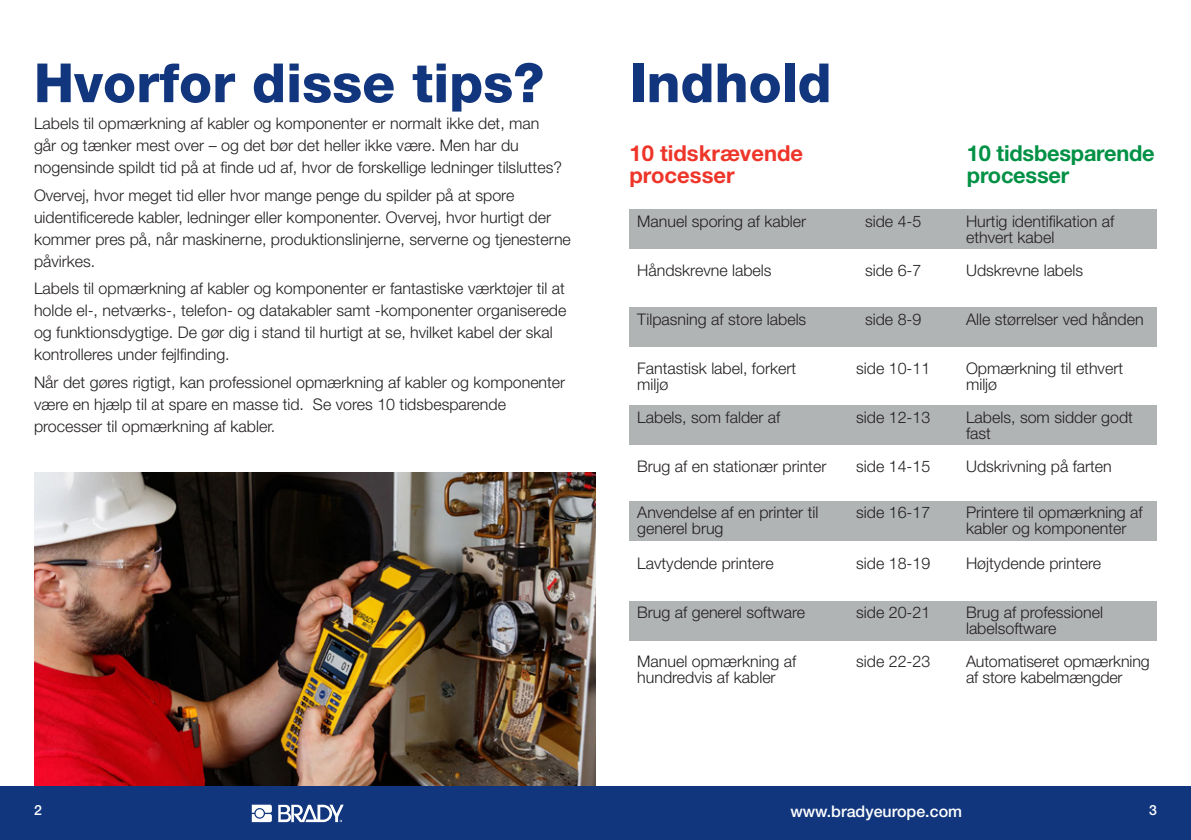
<style>
.page{position:relative;width:1191px;height:840px;background:#fff}
.page>*{position:absolute;margin:0;border:0;box-sizing:border-box;transform-origin:0 0}
.t1{font:800 54px "Helvetica Neue LT Pro";color:#11367e}
.t2{font:700 22px/22px "Helvetica Neue LT Pro";letter-spacing:-.01em;color:#009145}
.t3{font:700 22px/22px "Helvetica Neue LT Pro";color:#ee3529}
.t4{font:300 16px/22px "Helvetica Neue LT Pro";color:#231f20}
.t5{font:500 16px "Helvetica Neue LT Pro";color:#fff}
.t6{font:500 14px "Helvetica Neue LT Pro";color:#fff}
</style>
<div class="page">
<img style="left:34px;top:472px;width:561px;height:313px">
<div style="left:0;top:785px;width:1191px;height:54px;background:#11367e"></div>
<svg style="left:252px;top:804px;width:20px;height:17px"></svg>
<svg style="left:278px;top:804px;width:66px;height:17px"></svg>
<div style="left:629px;top:209px;width:528px;height:40px;background:#b1b4b5"></div>
<div style="left:629px;top:307px;width:528px;height:40px;background:#b1b4b5"></div>
<div style="left:629px;top:405px;width:528px;height:39px;background:#b1b4b5"></div>
<div style="left:629px;top:500px;width:528px;height:40px;background:#b1b4b5"></div>
<div style="left:629px;top:600px;width:528px;height:40px;background:#b1b4b5"></div>
<h1 class="t1" style="left:34px;top:51px;width:512px">Hvorfor disse tips?</h1>
<h1 class="t1" style="left:629px;top:51px;width:204px">Indhold</h1>
<p class="t4" style="left:34px;top:112px;width:529px">Labels til opmærkning af kabler og komponenter er normalt ikke det, man går og tænker mest over – og det bør det heller ikke være. Men har du nogensinde spildt tid på at finde ud af, hvor de forskellige ledninger tilsluttes?</p>
<p class="t4" style="left:34px;top:183px;width:538px">Overvej, hvor meget tid eller hvor mange penge du spilder på at spore uidentificerede kabler, ledninger eller komponenter. Overvej, hvor hurtigt der kommer pres på, når maskinerne, produktionslinjerne, serverne og tjenesterne påvirkes.</p>
<p class="t4" style="left:34px;top:277px;width:534px">Labels til opmærkning af kabler og komponenter er fantastiske værktøjer til at holde el-, netværks-, telefon- og datakabler samt -komponenter organiserede og funktionsdygtige. De gør dig i stand til hurtigt at se, hvilket kabel der skal kontrolleres under fejlfinding.</p>
<p class="t4" style="left:34px;top:371px;width:533px">Når det gøres rigtigt, kan professionel opmærkning af kabler og komponenter være en hjælp til at spare en masse tid. Se vores 10 tidsbesparende processer til opmærkning af kabler.</p>
<h2 class="t3" style="left:629px;top:141px;width:175px">10 tidskrævende processer</h2>
<h2 class="t2" style="left:967px;top:141px;width:189px">10 tidsbesparende processer</h2>
<p class="t4" style="left:637px;top:210px;width:170px">Manuel sporing af kabler</p>
<p class="t4" style="left:865px;top:210px;width:58px">side 4-5</p>
<p class="t4" style="left:966px;top:213px;width:150px;line-height:16px">Hurtig identifikation af ethvert kabel</p>
<p class="t4" style="left:637px;top:259px;width:136px">Håndskrevne labels</p>
<p class="t4" style="left:865px;top:259px;width:58px">side 6-7</p>
<p class="t4" style="left:966px;top:259px;width:119px">Udskrevne labels</p>
<p class="t4" style="left:637px;top:307px;width:171px">Tilpasning af store labels</p>
<p class="t4" style="left:865px;top:307px;width:58px">side 8-9</p>
<p class="t4" style="left:966px;top:307px;width:179px">Alle størrelser ved hånden</p>
<p class="t4" style="left:637px;top:356px;width:160px">Fantastisk label, forkert</p>
<p class="t4" style="left:856px;top:356px;width:76px">side 10-11</p>
<p class="t4" style="left:637px;top:372px;width:33px">miljø</p>
<p class="t4" style="left:966px;top:359px;width:159px;line-height:16px">Opmærkning til ethvert miljø</p>
<p class="t4" style="left:637px;top:405px;width:145px">Labels, som falder af</p>
<p class="t4" style="left:856px;top:405px;width:76px">side 12-13</p>
<p class="t4" style="left:966px;top:408px;width:168px;line-height:16px">Labels, som sidder godt fast</p>
<p class="t4" style="left:637px;top:454px;width:191px">Brug af en stationær printer</p>
<p class="t4" style="left:856px;top:454px;width:76px">side 14-15</p>
<p class="t4" style="left:966px;top:454px;width:147px">Udskrivning på farten</p>
<p class="t4" style="left:637px;top:501px;width:183px">Anvendelse af en printer til</p>
<p class="t4" style="left:856px;top:501px;width:76px">side 16-17</p>
<p class="t4" style="left:637px;top:517px;width:88px">generel brug</p>
<p class="t4" style="left:966px;top:504px;width:178px;line-height:16px">Printere til opmærkning af kabler og komponenter</p>
<p class="t4" style="left:637px;top:552px;width:138px">Lavtydende printere</p>
<p class="t4" style="left:856px;top:552px;width:76px">side 18-19</p>
<p class="t4" style="left:966px;top:552px;width:137px">Højtydende printere</p>
<p class="t4" style="left:637px;top:601px;width:169px">Brug af generel software</p>
<p class="t4" style="left:856px;top:601px;width:76px">side 20-21</p>
<p class="t4" style="left:966px;top:604px;width:138px;line-height:16px">Brug af professionel labelsoftware</p>
<p class="t4" style="left:637px;top:650px;width:160px">Manuel opmærkning af</p>
<p class="t4" style="left:856px;top:650px;width:76px">side 22-23</p>
<p class="t4" style="left:637px;top:666px;width:140px">hundredvis af kabler</p>
<p class="t4" style="left:966px;top:653px;width:185px;line-height:16px">Automatiseret opmærkning af store kabelmængder</p>
<p class="t6" style="left:34px;top:801px;width:9px">2</p>
<p class="t5" style="left:790px;top:800px;width:173px">www.bradyeurope.com</p>
<p class="t6" style="left:1149px;top:801px;width:9px">3</p>
</div>
